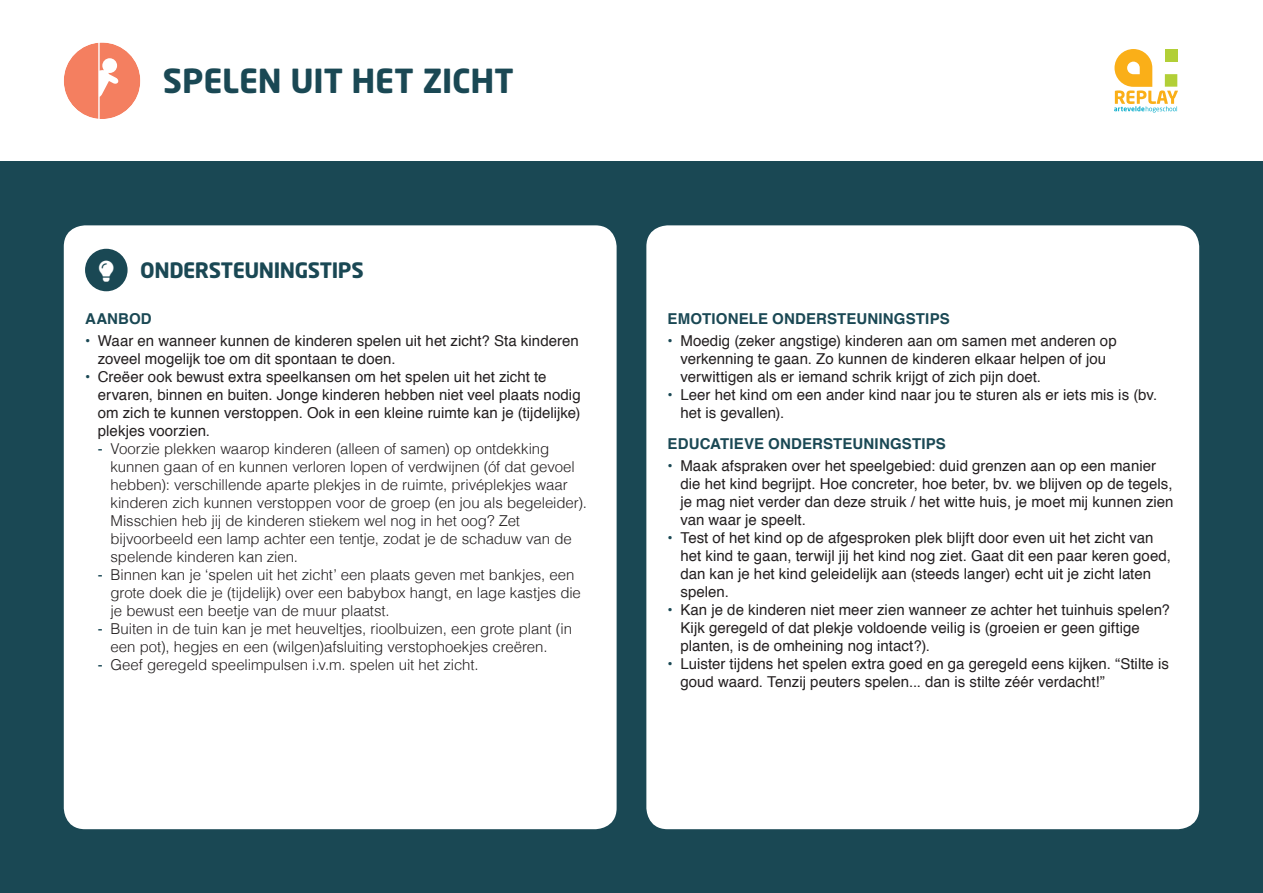
<style>
.page{position:relative;width:1263px;height:893px;background:#fff}
.page>*{position:absolute;margin:0;border:0;box-sizing:border-box;transform-origin:0 0}
.t1{font:700 32.85px "Neo Sans Pro";letter-spacing:-.005em;color:#1a4854}
.t2{font:700 21px "Neo Sans Pro";letter-spacing:-.02em;color:#1a4854}
.t3{font:21px "Font Awesome 5 Free Solid";color:#fff}
.t4{font:15px/18px "Helvetica";letter-spacing:.005em;color:#231f20}
.t5{font:300 15px/18px "Helvetica";letter-spacing:-.005em;color:#231f20}
.t6{font:700 15px "Helvetica";letter-spacing:.01em;color:#1a4854}
.s1{font-weight:700;color:#1a4854}
.s2{font-weight:400;color:#1a4854}
</style>
<div class="page">
<div style="left:0;top:162px;width:1263px;height:731px;background:#1a4854"></div>
<svg style="left:1114px;top:49px;width:64px;height:64px"></svg>
<div style="left:64px;top:225px;width:553px;height:604px;background:#fff;border-radius:21px"></div>
<div style="left:646px;top:225px;width:553px;height:604px;background:#fff;border-radius:21px"></div>
<div style="left:85px;top:249px;width:43px;height:42px;background:#1a4854;border-radius:50%"></div>
<svg style="left:64px;top:43px;width:76px;height:76px"></svg>
<h1 class="t1" style="left:163px;top:60px;width:352px">SPELEN UIT HET ZICHT</h1>
<h2 class="t3" style="left:99px;top:261px;width:16px">▼◆●</h2>
<h2 class="t2" style="left:140px;top:257px;width:225px">ONDERSTEUNINGSTIPS</h2>
<p class="t6" style="left:85px;top:306px;width:68px">AANBOD</p>
<p class="t4" style="left:98px;top:332px;width:483px;text-indent:-13px"><span class="s1">•</span> Waar en wanneer kunnen de kinderen spelen uit het zicht? Sta kinderen zoveel mogelijk toe om dit spontaan te doen.</p>
<p class="t4" style="left:98px;top:368px;width:484px;text-indent:-13px"><span class="s1">•</span> Creëer ook bewust extra speelkansen om het spelen uit het zicht te ervaren, binnen en buiten. Jonge kinderen hebben niet veel plaats nodig om zich te kunnen verstoppen. Ook in een kleine ruimte kan je (tijdelijke) plekjes voorzien.</p>
<p class="t5" style="left:111px;top:439px;width:478px;text-indent:-13px"><span class="s2">-</span> Voorzie plekken waarop kinderen (alleen of samen) op ontdekking kunnen gaan of en kunnen verloren lopen of verdwijnen (óf dat gevoel hebben): verschillende aparte plekjes in de ruimte, privéplekjes waar kinderen zich kunnen verstoppen voor de groep (en jou als begeleider).<br>Misschien heb jij de kinderen stiekem wel nog in het oog? Zet bijvoorbeeld een lamp achter een tentje, zodat je de schaduw van de spelende kinderen kan zien.</p>
<p class="t5" style="left:111px;top:565px;width:472px;text-indent:-13px"><span class="s2">-</span> Binnen kan je ‘spelen uit het zicht’ een plaats geven met bankjes, een grote doek die je (tijdelijk) over een babybox hangt, en lage kastjes die je bewust een beetje van de muur plaatst.</p>
<p class="t5" style="left:111px;top:619px;width:463px;text-indent:-13px"><span class="s2">-</span> Buiten in de tuin kan je met heuveltjes, rioolbuizen, een grote plant (in een pot), hegjes en een (wilgen)afsluiting verstophoekjes creëren.</p>
<p class="t5" style="left:98px;top:655px;width:382px"><span class="s2">-</span> Geef geregeld speelimpulsen i.v.m. spelen uit het zicht.</p>
<p class="t6" style="left:668px;top:306px;width:284px">EMOTIONELE ONDERSTEUNINGSTIPS</p>
<p class="t4" style="left:680px;top:332px;width:438px;text-indent:-13px"><span class="s1">•</span> Moedig (zeker angstige) kinderen aan om samen met anderen op verkenning te gaan. Zo kunnen de kinderen elkaar helpen of jou verwittigen als er iemand schrik krijgt of zich pijn doet.</p>
<p class="t4" style="left:680px;top:386px;width:478px;text-indent:-13px"><span class="s1">•</span> Leer het kind om een ander kind naar jou te sturen als er iets mis is (bv. het is gevallen).</p>
<p class="t6" style="left:668px;top:431px;width:280px">EDUCATIEVE ONDERSTEUNINGSTIPS</p>
<p class="t4" style="left:680px;top:457px;width:495px;text-indent:-13px"><span class="s1">•</span> Maak afspraken over het speelgebied: duid grenzen aan op een manier die het kind begrijpt. Hoe concreter, hoe beter, bv. we blijven op de tegels, je mag niet verder dan deze struik / het witte huis, je moet mij kunnen zien van waar je speelt.</p>
<p class="t4" style="left:680px;top:529px;width:492px;text-indent:-13px"><span class="s1">•</span> Test of het kind op de afgesproken plek blijft door even uit het zicht van het kind te gaan, terwijl jij het kind nog ziet. Gaat dit een paar keren goed, dan kan je het kind geleidelijk aan (steeds langer) echt uit je zicht laten spelen.</p>
<p class="t4" style="left:680px;top:601px;width:491px;text-indent:-13px"><span class="s1">•</span> Kan je de kinderen niet meer zien wanneer ze achter het tuinhuis spelen?<br>Kijk geregeld of dat plekje voldoende veilig is (groeien er geen giftige planten, is de omheining nog intact?).</p>
<p class="t4" style="left:680px;top:655px;width:490px;text-indent:-13px"><span class="s1">•</span> Luister tijdens het spelen extra goed en ga geregeld eens kijken. “Stilte is goud waard. Tenzij peuters spelen... dan is stilte zéér verdacht!”</p>
</div>
